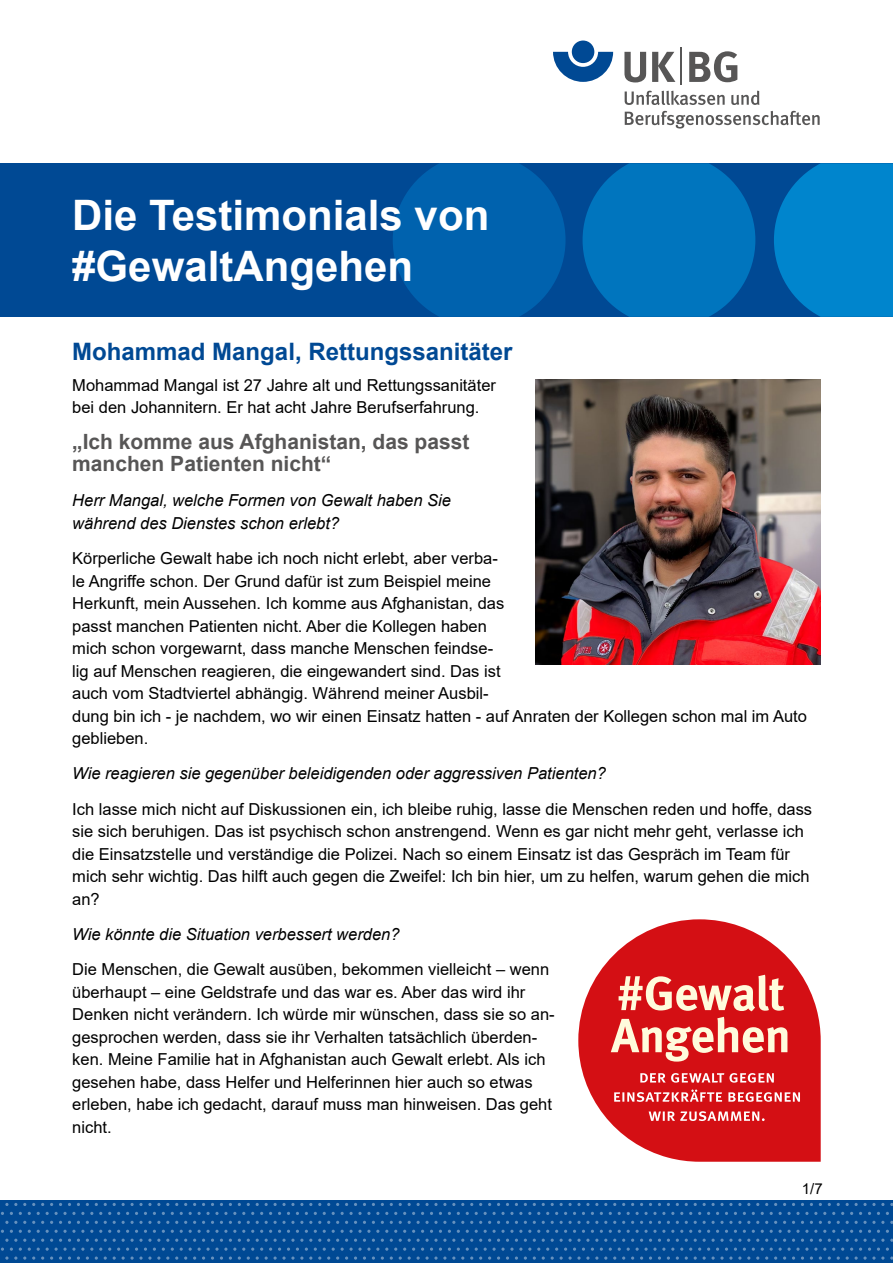
<style>
.page{position:relative;width:893px;height:1263px;background:#fff}
.page>*{position:absolute;margin:0;border:0;box-sizing:border-box;transform-origin:0 0}
.Überschriften_Titel{font:700 42px/50.4px "Arial";color:#fff}
.Überschriften_H1{font:700 24px "Arial";color:#004994}
.Inhalt_FT_Abstand_nach{font:700 21px/22.5px "Arial";color:#575656}
.Inhalt_FT_Abstand_nach-2{font:16.5px/22.5px "Arial";color:#000}
.Inhalt_FT_Abstand_nach-3{font:italic 16.5px/22.5px "Arial";color:#000}
.t1{font:15px "Arial";color:#000}
</style>
<div class="page">
<div style="left:0;top:1200px;width:893px;height:63px;background:#004994"></div>
<svg style="left:627px;top:1212px;width:38px;height:3px"></svg>
<svg style="left:484px;top:1212px;width:38px;height:3px"></svg>
<svg style="left:341px;top:1212px;width:38px;height:3px"></svg>
<svg style="left:198px;top:1212px;width:38px;height:3px"></svg>
<svg style="left:46px;top:1212px;width:47px;height:3px"></svg>
<svg style="left:551px;top:1203px;width:47px;height:3px"></svg>
<svg style="left:408px;top:1203px;width:38px;height:3px"></svg>
<svg style="left:265px;top:1203px;width:38px;height:3px"></svg>
<svg style="left:122px;top:1203px;width:38px;height:3px"></svg>
<svg style="left:5px;top:1203px;width:12px;height:3px"></svg>
<svg style="left:551px;top:1221px;width:47px;height:3px"></svg>
<svg style="left:408px;top:1221px;width:38px;height:3px"></svg>
<svg style="left:265px;top:1221px;width:38px;height:3px"></svg>
<svg style="left:122px;top:1221px;width:38px;height:3px"></svg>
<svg style="left:5px;top:1221px;width:12px;height:3px"></svg>
<svg style="left:475px;top:1230px;width:199px;height:30px"></svg>
<svg style="left:238px;top:1230px;width:235px;height:30px"></svg>
<svg style="left:1px;top:1230px;width:235px;height:30px"></svg>
<svg style="left:770px;top:1212px;width:38px;height:3px"></svg>
<svg style="left:846px;top:1203px;width:38px;height:3px"></svg>
<svg style="left:703px;top:1203px;width:38px;height:3px"></svg>
<svg style="left:846px;top:1221px;width:38px;height:3px"></svg>
<svg style="left:703px;top:1221px;width:38px;height:3px"></svg>
<svg style="left:676px;top:1230px;width:217px;height:30px"></svg>
<div style="left:0;top:163px;width:893px;height:154px;background:#004994"></div>
<svg style="left:393px;top:163px;width:173px;height:154px"></svg>
<svg style="left:583px;top:163px;width:172px;height:154px"></svg>
<svg style="left:774px;top:163px;width:119px;height:154px;background:#007ec6"></svg>
<img style="left:536px;top:379px;width:285px;height:286px">
<svg style="left:553px;top:52px;width:60px;height:30px"></svg>
<div style="left:572px;top:41px;width:22px;height:22px;background:#004994;border-radius:50%"></div>
<svg style="left:624px;top:52px;width:22px;height:30px"></svg>
<svg style="left:652px;top:52px;width:23px;height:30px"></svg>
<svg style="left:689px;top:51px;width:48px;height:31px"></svg>
<svg style="left:625px;top:91px;width:100px;height:14px"></svg>
<svg style="left:731px;top:91px;width:28px;height:14px"></svg>
<svg style="left:625px;top:111px;width:195px;height:18px"></svg>
<hr style="left:681px;top:48px;width:1px;height:37px;background:#575656">
<svg style="left:578px;top:919px;width:243px;height:243px;fill:#d40f14"></svg>
<svg style="left:649px;top:1111px;width:116px;height:10px"></svg>
<svg style="left:614px;top:1089px;width:186px;height:13px"></svg>
<svg style="left:640px;top:1073px;width:134px;height:10px"></svg>
<svg style="left:611px;top:1017px;width:176px;height:44px;background:#e3625b"></svg>
<svg style="left:619px;top:975px;width:165px;height:36px;background:#e6756b"></svg>
<p class="Überschriften_Titel" style="left:72px;top:191px;width:419px">Die Testimonials von #GewaltAngehen</p>
<h1 class="Überschriften_H1" style="left:72px;top:334px;width:442px">Mohammad Mangal, Rettungssanitäter</h1>
<p class="Inhalt_FT_Abstand_nach-2" style="left:72px;top:374px;width:425px">Mohammad Mangal ist 27 Jahre alt und Rettungssanitäter bei den Johannitern. Er hat acht Jahre Berufserfahrung.</p>
<p class="Inhalt_FT_Abstand_nach" style="left:72px;top:430px;width:399px">„Ich komme aus Afghanistan, das passt manchen Patienten nicht“</p>
<p class="Inhalt_FT_Abstand_nach-3" style="left:72px;top:489px;width:380px">Herr Mangal, welche Formen von Gewalt haben Sie während des Dienstes schon erlebt?</p>
<p class="Inhalt_FT_Abstand_nach-2" style="left:72px;top:547px;width:736px">Körperliche Gewalt habe ich noch nicht erlebt, aber verba-<br>le Angriffe schon. Der Grund dafür ist zum Beispiel meine<br>Herkunft, mein Aussehen. Ich komme aus Afghanistan, das<br>passt manchen Patienten nicht. Aber die Kollegen haben<br>mich schon vorgewarnt, dass manche Menschen feindse-<br>lig auf Menschen reagieren, die eingewandert sind. Das ist<br>auch vom Stadtviertel abhängig. Während meiner Ausbil-<br>dung bin ich - je nachdem, wo wir einen Einsatz hatten - auf Anraten der Kollegen schon mal im Auto geblieben.</p>
<p class="Inhalt_FT_Abstand_nach-3" style="left:72px;top:762px;width:535px">Wie reagieren sie gegenüber beleidigenden oder aggressiven Patienten?</p>
<p class="Inhalt_FT_Abstand_nach-2" style="left:72px;top:797px;width:741px">Ich lasse mich nicht auf Diskussionen ein, ich bleibe ruhig, lasse die Menschen reden und hoffe, dass sie sich beruhigen. Das ist psychisch schon anstrengend. Wenn es gar nicht mehr geht, verlasse ich die Einsatzstelle und verständige die Polizei. Nach so einem Einsatz ist das Gespräch im Team für mich sehr wichtig. Das hilft auch gegen die Zweifel: Ich bin hier, um zu helfen, warum gehen die mich an?</p>
<p class="Inhalt_FT_Abstand_nach-3" style="left:72px;top:923px;width:329px">Wie könnte die Situation verbessert werden?</p>
<p class="Inhalt_FT_Abstand_nach-2" style="left:72px;top:958px;width:484px">Die Menschen, die Gewalt ausüben, bekommen vielleicht – wenn überhaupt – eine Geldstrafe und das war es. Aber das wird ihr Denken nicht verändern. Ich würde mir wünschen, dass sie so an&shy;gesprochen werden, dass sie ihr Verhalten tatsächlich überden&shy;ken. Meine Familie hat in Afghanistan auch Gewalt erlebt. Als ich gesehen habe, dass Helfer und Helferinnen hier auch so etwas erleben, habe ich gedacht, darauf muss man hinweisen. Das geht nicht.</p>
<p class="t1" style="left:802px;top:1178px;width:22px">1/7</p>
</div>
